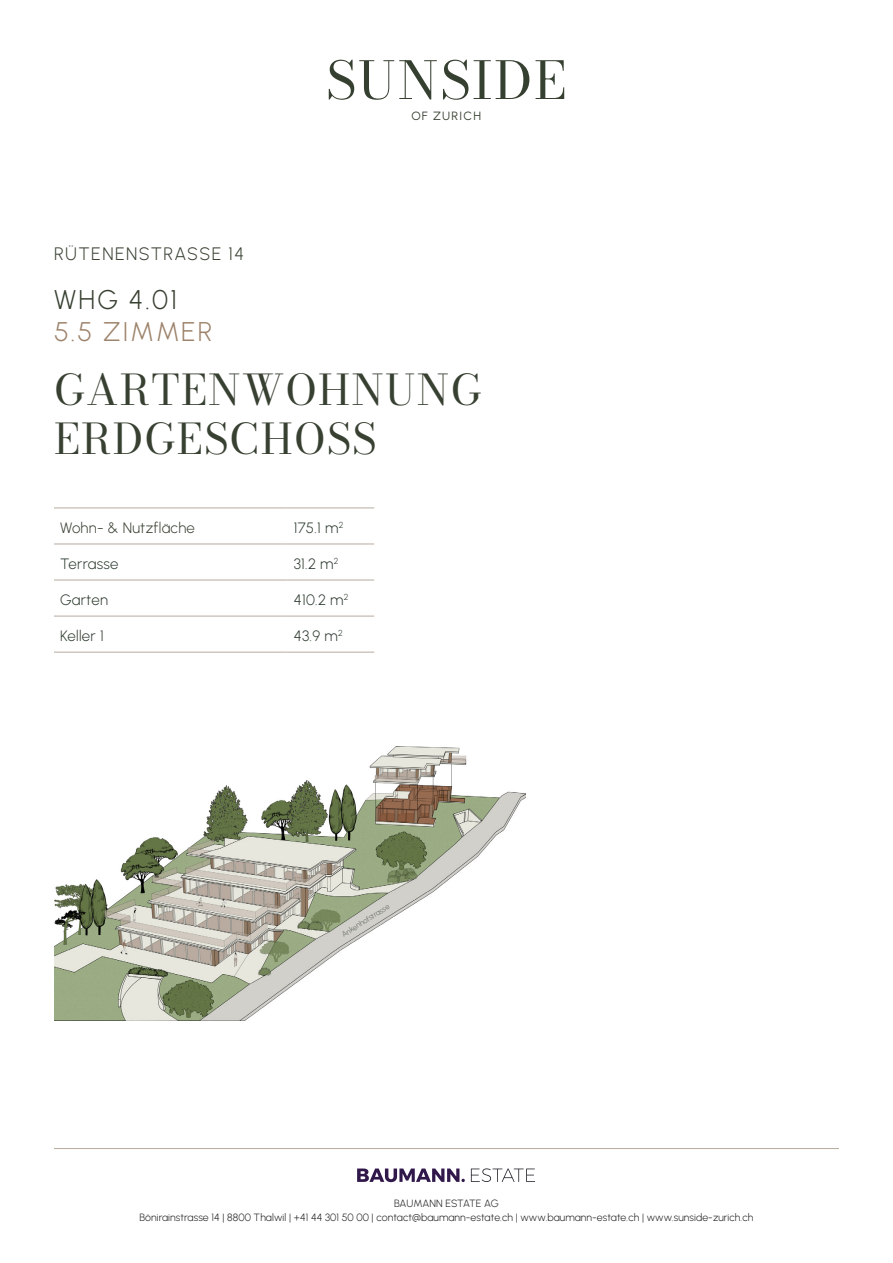
<style>
.page{position:relative;width:893px;height:1263px;background:#fff}
.page>*{position:absolute;margin:0;border:0;box-sizing:border-box;transform-origin:0 0}
.t1{font:42px/49.5px "Bodoni Moda";letter-spacing:.03em;color:#374031}
.t2{font:300 27px "Urbanist";letter-spacing:.08em;color:#9c826a}
.t3{font:300 27px "Urbanist";color:#374031}
.t4{font:300 18px "Urbanist";letter-spacing:.08em;color:#374031}
.t5{font:300 15px "Urbanist";letter-spacing:.02em;color:#2c3a2d}
.t6{font:300 15px "Urbanist";letter-spacing:.02em;color:#374031}
.t7{font:12px "Urbanist";letter-spacing:.1em;color:#364031}
.t8{font:300 10.5px/13.5px "Urbanist";letter-spacing:.01em;color:#1a1a1a;text-align:center}
.t9{font:300 7.5px "Urbanist";color:#5f665a}
</style>
<div class="page">
<svg style="left:329px;top:60px;width:108px;height:40px"></svg>
<svg style="left:443px;top:60px;width:25px;height:40px"></svg>
<svg style="left:474px;top:60px;width:55px;height:39px"></svg>
<svg style="left:536px;top:60px;width:28px;height:39px"></svg>
<hr style="left:54px;top:1148px;width:785px;height:1px;background:#b8ab9f">
<svg style="left:357px;top:1168px;width:108px;height:14px"></svg>
<svg style="left:471px;top:1168px;width:64px;height:14px"></svg>
<hr style="left:54px;top:507px;width:234px;height:1px;background:#b8ab9f">
<hr style="left:288px;top:507px;width:86px;height:1px;background:#b8ab9f">
<hr style="left:54px;top:544px;width:234px;height:1px;background:#b8ab9f">
<hr style="left:288px;top:544px;width:86px;height:1px;background:#b8ab9f">
<hr style="left:54px;top:580px;width:234px;height:1px;background:#b8ab9f">
<hr style="left:288px;top:580px;width:86px;height:1px;background:#b8ab9f">
<hr style="left:54px;top:616px;width:234px;height:1px;background:#b8ab9f">
<hr style="left:288px;top:616px;width:86px;height:1px;background:#b8ab9f">
<hr style="left:54px;top:652px;width:234px;height:1px;background:#b8ab9f">
<hr style="left:288px;top:652px;width:86px;height:1px;background:#b8ab9f">
<img style="left:54px;top:747px;width:471px;height:273px">
<h3 class="t4" style="left:54px;top:242px;width:192px">RÜTENENSTRASSE 14</h3>
<h2 class="t3" style="left:54px;top:282px;width:124px">WHG 4.01</h2>
<h2 class="t2" style="left:54px;top:314px;width:160px">5.5 ZIMMER</h2>
<p class="t7" style="left:411px;top:108px;width:71px">OF ZURICH</p>
<h1 class="t1" style="left:54px;top:365px;width:429px">GARTENWOHNUNG<br>ERDGESCHOSS</h1>
<h3 class="t6" style="left:60px;top:518px;width:136px">Wohn- &amp; Nutzfläche</h3>
<h3 class="t5" style="left:294px;top:518px;width:51px">175.1 m<sup>2</sup></h3>
<h3 class="t5" style="left:60px;top:554px;width:60px">Terrasse</h3>
<h3 class="t5" style="left:294px;top:554px;width:46px">31.2 m<sup>2</sup></h3>
<h3 class="t5" style="left:60px;top:590px;width:49px">Garten</h3>
<h3 class="t5" style="left:294px;top:590px;width:56px">410.2 m<sup>2</sup></h3>
<h3 class="t5" style="left:60px;top:626px;width:45px">Keller 1</h3>
<h3 class="t5" style="left:294px;top:626px;width:51px">43.9 m<sup>2</sup></h3>
<p class="t9" style="left:340px;top:931px;width:56px;rotate:-32deg">Ankenhofstrasse</p>
<p class="t8" style="left:139px;top:1196px;width:615px">BAUMANN ESTATE AG<br>Bönirainstrasse 14 | 8800 Thalwil | +41 44 301 50 00 | contact@baumann-estate.ch | www.baumann-estate.ch | www.sunside-zurich.ch</p>
</div>
